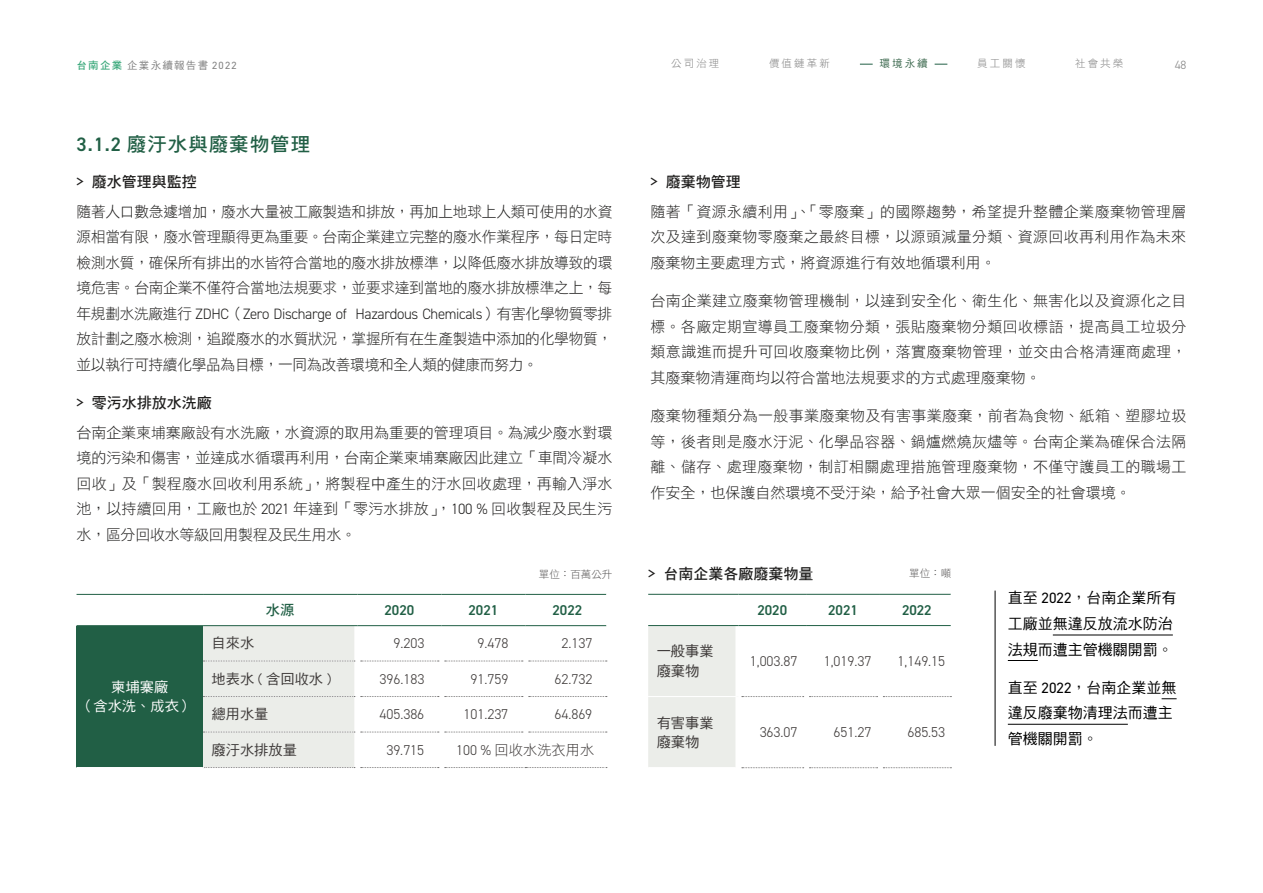
<style>
.page{position:relative;width:1263px;height:893px;background:#fff}
.page>*{position:absolute;margin:0;border:0;box-sizing:border-box;transform-origin:0 0}
.t1{font:19.5px "DF Hei Std W7";letter-spacing:.05em;color:#215f45}
.t2{font:15px/25.5px "DF Hei Std W3";color:#1f1e1d;text-align:justify}
.t3{font:15px/25.5px "DF Hei Std W5";color:#000}
.t4{font:300 15px "DIN2014";letter-spacing:-.02em;color:#1f1e1d}
.t5{font:15px "DF Hei Std W7";color:#1f1e1d}
.t6{font:300 14.25px "DIN2014";color:#3e3a39}
.t7{font:14.25px/19.5px "DF Hei Std W5";color:#3e3a39}
.t8{font:600 14.25px "DIN2014";color:#215f45}
.t9{font:14.25px/19.5px "DF Hei Std W5";color:#fff;text-align:center}
.t10{font:14.25px "DF Hei Std W3";color:#3e3a39}
.t11{font:14.25px "DF Hei Std W7";color:#215f45}
.t12{font:300 12px "DIN2014";color:#828282}
.t13{font:10.5px "DF Hei Std W3";letter-spacing:.2em;color:#828282}
.t14{font:10.5px "DF Hei Std W5";letter-spacing:.12em;color:#828282}
.t15{font:10.5px "DF Hei Std W3";color:#595757}
.t16{font:10.5px "DF Hei Std W5";color:#3f6b51}
.s1{font-family:"DF Hei Std W7";color:#39a87a}
.s2{font-family:"DIN2014"}
.s3{font-family:"DIN2014";font-weight:600}
.s4{font-family:"DF Hei Std W3";font-weight:400}
.s5{font-family:"DIN2014";font-weight:300}
</style>
<div class="page">
<svg style="left:883px;top:696px;width:68px;height:1px"></svg>
<svg style="left:648px;top:626px;width:229px;height:142px"></svg>
<svg style="left:883px;top:767px;width:68px;height:1px"></svg>
<hr style="left:648px;top:594px;width:90px;height:1px;background:#215f45">
<hr style="left:738px;top:594px;width:68px;height:1px;background:#215f45">
<hr style="left:806px;top:594px;width:74px;height:1px;background:#215f45">
<hr style="left:880px;top:594px;width:71px;height:1px;background:#215f45">
<hr style="left:648px;top:625px;width:90px;height:1px;background:#215f45">
<hr style="left:738px;top:625px;width:68px;height:1px;background:#215f45">
<hr style="left:806px;top:625px;width:74px;height:1px;background:#215f45">
<hr style="left:880px;top:625px;width:71px;height:1px;background:#215f45">
<hr style="left:995px;top:591px;width:1px;height:155px;background:#000">
<hr style="left:1053px;top:635px;width:120px;height:1px;background:#000">
<hr style="left:1008px;top:660px;width:30px;height:1px;background:#000">
<svg style="left:1161px;top:698px;width:15px;height:1px"></svg>
<hr style="left:1008px;top:724px;width:120px;height:1px;background:#000">
<svg style="left:445px;top:661px;width:78px;height:1px"></svg>
<svg style="left:529px;top:661px;width:78px;height:1px"></svg>
<svg style="left:445px;top:696px;width:78px;height:1px"></svg>
<svg style="left:529px;top:696px;width:78px;height:1px"></svg>
<svg style="left:445px;top:732px;width:78px;height:1px"></svg>
<svg style="left:529px;top:732px;width:78px;height:1px"></svg>
<svg style="left:445px;top:767px;width:162px;height:1px"></svg>
<svg style="left:77px;top:626px;width:362px;height:142px"></svg>
<hr style="left:77px;top:594px;width:126px;height:1px;background:#215f45">
<hr style="left:203px;top:594px;width:154px;height:1px;background:#215f45">
<hr style="left:357px;top:594px;width:84px;height:1px;background:#215f45">
<hr style="left:441px;top:594px;width:84px;height:1px;background:#215f45">
<hr style="left:525px;top:594px;width:81px;height:1px;background:#215f45">
<hr style="left:77px;top:625px;width:126px;height:1px;background:#215f45">
<hr style="left:203px;top:625px;width:154px;height:1px;background:#215f45">
<hr style="left:357px;top:625px;width:84px;height:1px;background:#215f45">
<hr style="left:441px;top:625px;width:84px;height:1px;background:#215f45">
<hr style="left:525px;top:625px;width:81px;height:1px;background:#215f45">
<svg style="left:860px;top:64px;width:13px;height:1px"></svg>
<svg style="left:935px;top:64px;width:12px;height:1px"></svg>
<p class="t14" style="left:77px;top:60px;width:162px"><span class="s1">台南企業</span>企業永續報告書 <span class="s2">2022</span></p>
<p class="t13" style="left:671px;top:58px;width:50px">公司治理</p>
<p class="t13" style="left:769px;top:58px;width:62px">價值鏈革新</p>
<p class="t16" style="left:879px;top:58px;width:50px">環境永續</p>
<p class="t13" style="left:977px;top:58px;width:50px">員工關懷</p>
<p class="t13" style="left:1075px;top:58px;width:50px">社會共榮</p>
<p class="t12" style="left:1175px;top:57px;width:13px">48</p>
<h1 class="t1" style="left:77px;top:133px;width:235px"><span class="s3">3.1.2</span> 廢汙水與廢棄物管理</h1>
<p class="t5" style="left:77px;top:173px;width:122px">﹥廢水管理與監控</p>
<p class="t2" style="left:77px;top:198px;width:537px">隨著人口數急遽增加，廢水大量被工廠製造和排放，再加上地球上人類可使用的水資源相當有限，廢水管理顯得更為重要。台南企業建立完整的廢水作業程序，每日定時檢測水質，確保所有排出的水皆符合當地的廢水排放標準，以降低廢水排放導致的環境危害。台南企業不僅符合當地法規要求，並要求達到當地的廢水排放標準之上，每</p>
<p class="t4" style="left:77px;top:304px;width:537px"><span class="s4">年規劃水洗廠進行</span> ZDHC<span class="s4">（</span>Zero Discharge of Hazardous Chemicals<span class="s4">）有害化學物質零排</span></p>
<p class="t2" style="left:77px;top:326px;width:537px">放計劃之廢水檢測，追蹤廢水的水質狀況，掌握所有在生產製造中添加的化學物質，並以執行可持續化學品為目標，一同為改善環境和全人類的健康而努力。</p>
<p class="t5" style="left:77px;top:394px;width:137px">﹥零污水排放水洗廠</p>
<p class="t2" style="left:77px;top:419px;width:537px">台南企業柬埔寨廠設有水洗廠，水資源的取用為重要的管理項目。為減少廢水對環境的污染和傷害，並達成水循環再利用，台南企業柬埔寨廠因此建立「車間冷凝水回收」及「製程廢水回收利用系統」，將製程中產生的汙水回收處理，再輸入淨水池，以持續回用，工廠也於 <span class="s5">2021</span> 年達到「零污水排放」，<span class="s5">100 %</span> 回收製程及民生污水，區分回收水等級回用製程及民生用水。</p>
<p class="t15" style="left:539px;top:568px;width:75px">單位：百萬公升</p>
<p class="t9" style="left:79px;top:677px;width:115px">柬埔寨廠<br>（含水洗、成衣）</p>
<p class="t11" style="left:266px;top:602px;width:30px">水源</p>
<p class="t8" style="left:384px;top:601px;width:31px">2020</p>
<p class="t8" style="left:468px;top:601px;width:31px">2021</p>
<p class="t8" style="left:552px;top:601px;width:31px">2022</p>
<p class="t7" style="left:212px;top:633px;width:44px">自來水</p>
<p class="t6" style="left:393px;top:635px;width:32px">9.203</p>
<p class="t6" style="left:477px;top:635px;width:32px">9.478</p>
<p class="t6" style="left:561px;top:635px;width:32px">2.137</p>
<p class="t7" style="left:212px;top:669px;width:121px">地表水 ( 含回收水 )</p>
<p class="t6" style="left:379px;top:670px;width:46px">396.183</p>
<p class="t6" style="left:470px;top:670px;width:39px">91.759</p>
<p class="t6" style="left:554px;top:670px;width:39px">62.732</p>
<p class="t7" style="left:211px;top:704px;width:58px">總用水量</p>
<p class="t6" style="left:379px;top:706px;width:46px">405.386</p>
<p class="t6" style="left:463px;top:706px;width:46px">101.237</p>
<p class="t6" style="left:554px;top:706px;width:39px">64.869</p>
<p class="t7" style="left:211px;top:740px;width:87px">廢汙水排放量</p>
<p class="t6" style="left:386px;top:741px;width:39px">39.715</p>
<p class="t10" style="left:456px;top:742px;width:140px"><span class="s5">100 %</span> 回收水洗衣用水</p>
<p class="t5" style="left:651px;top:174px;width:92px">﹥廢棄物管理</p>
<p class="t2" style="left:651px;top:199px;width:537px">隨著「資源永續利用」、「零廢棄」的國際趨勢，希望提升整體企業廢棄物管理層次及達到廢棄物零廢棄之最終目標，以源頭減量分類、資源回收再利用作為未來廢棄物主要處理方式，將資源進行有效地循環利用。</p>
<p class="t2" style="left:651px;top:288px;width:537px">台南企業建立廢棄物管理機制，以達到安全化、衛生化、無害化以及資源化之目標。各廠定期宣導員工廢棄物分類，張貼廢棄物分類回收標語，提高員工垃圾分類意識進而提升可回收廢棄物比例，落實廢棄物管理，並交由合格清運商處理，其廢棄物清運商均以符合當地法規要求的方式處理廢棄物。</p>
<p class="t2" style="left:651px;top:403px;width:537px">廢棄物種類分為一般事業廢棄物及有害事業廢棄，前者為食物、紙箱、塑膠垃圾等，後者則是廢水汙泥、化學品容器、鍋爐燃燒灰燼等。台南企業為確保合法隔離、儲存、處理廢棄物，制訂相關處理措施管理廢棄物，不僅守護員工的職場工作安全，也保護自然環境不受汙染，給予社會大眾一個安全的社會環境。</p>
<p class="t5" style="left:648px;top:565px;width:167px">﹥台南企業各廠廢棄物量</p>
<p class="t15" style="left:909px;top:568px;width:43px">單位：噸</p>
<p class="t8" style="left:757px;top:601px;width:31px">2020</p>
<p class="t8" style="left:828px;top:601px;width:31px">2021</p>
<p class="t8" style="left:902px;top:601px;width:31px">2022</p>
<p class="t7" style="left:657px;top:641px;width:58px">一般事業廢棄物</p>
<p class="t6" style="left:750px;top:652px;width:49px">1,003.87</p>
<p class="t6" style="left:824px;top:652px;width:49px">1,019.37</p>
<p class="t6" style="left:897px;top:652px;width:49px">1,149.15</p>
<p class="t7" style="left:657px;top:712px;width:58px">有害事業廢棄物</p>
<p class="t6" style="left:760px;top:724px;width:39px">363.07</p>
<p class="t6" style="left:833px;top:724px;width:39px">651.27</p>
<p class="t6" style="left:907px;top:724px;width:39px">685.53</p>
<p class="t3" style="left:1008px;top:585px;width:170px">直至 <span class="s2">2022</span>，台南企業所有工廠並無違反放流水防治法規而遭主管機關開罰。</p>
<p class="t3" style="left:1008px;top:674px;width:170px">直至 <span class="s2">2022</span>，台南企業並無違反廢棄物清理法而遭主管機關開罰。</p>
</div>
